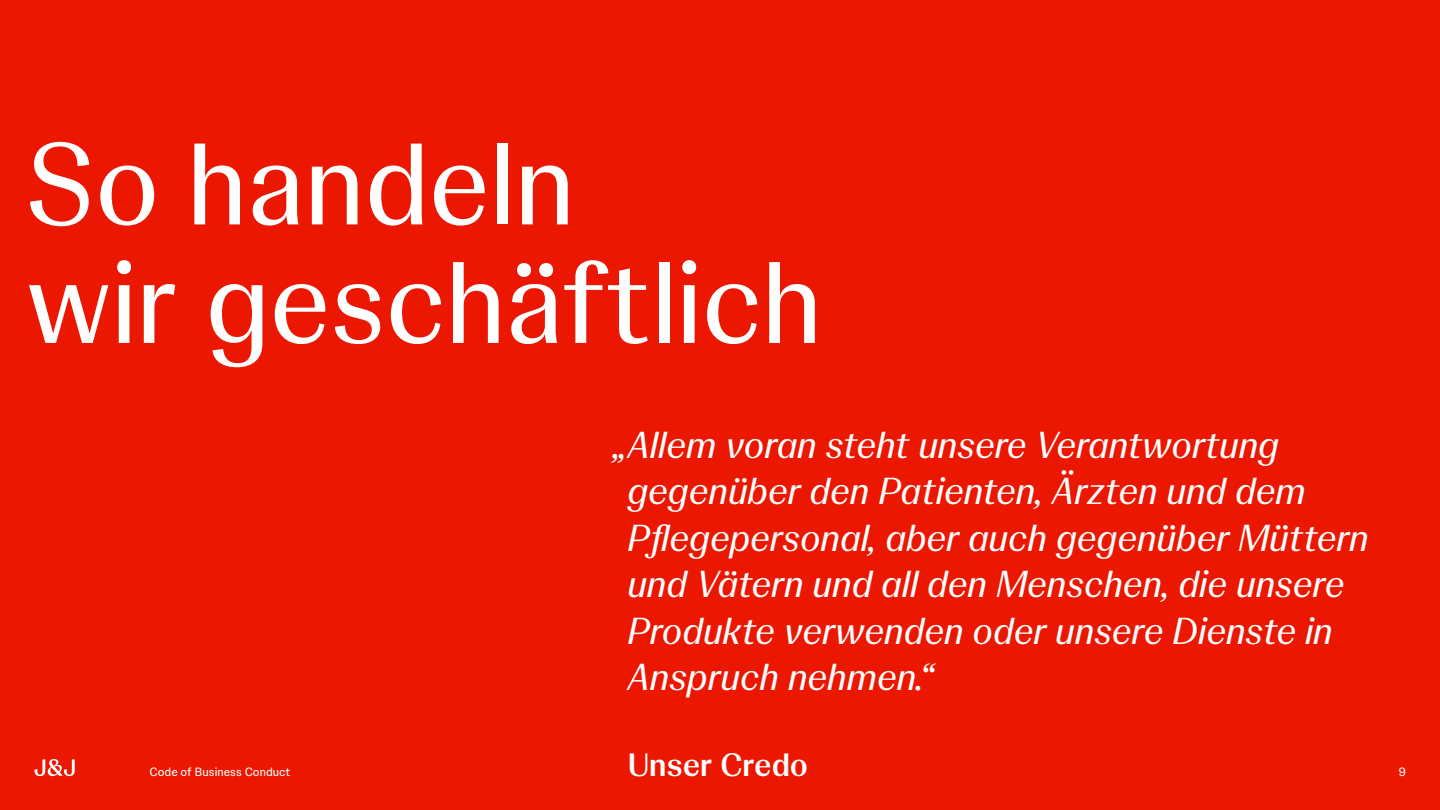
<style>
.page{position:relative;width:1440px;height:810px;background:#eb1700}
.page>*{position:absolute;margin:0;border:0;box-sizing:border-box;transform-origin:0 0}
.t1{font:115.5px/118.5px "Johnson Display";color:#fff}
.t2{font:italic 37.5px/46.5px "Johnson Display";color:#fff}
.t3{font:700 32.25px "Johnson Display";color:#fff}
.t4{font:12px "Johnson Text";color:#fff}
</style>
<div class="page">
<svg style="left:35px;top:759px;width:40px;height:17px"></svg>
<h1 class="t1" style="left:26px;top:118px;width:798px">So handeln<br>wir geschäftlich</h1>
<p class="t2" style="left:627px;top:419px;width:743px;text-indent:-15px">„Allem voran steht unsere Verantwortung gegenüber den Patienten, Ärzten und dem Pflegepersonal, aber auch gegenüber Müttern und Vätern und all den Menschen, die unsere Produkte verwenden oder unsere Dienste in Anspruch nehmen.“</p>
<p class="t3" style="left:628px;top:740px;width:182px">Unser Credo</p>
<p class="t4" style="left:150px;top:763px;width:142px">Code of Business Conduct</p>
<p class="t4" style="left:1399px;top:763px;width:9px">9</p>
</div>
